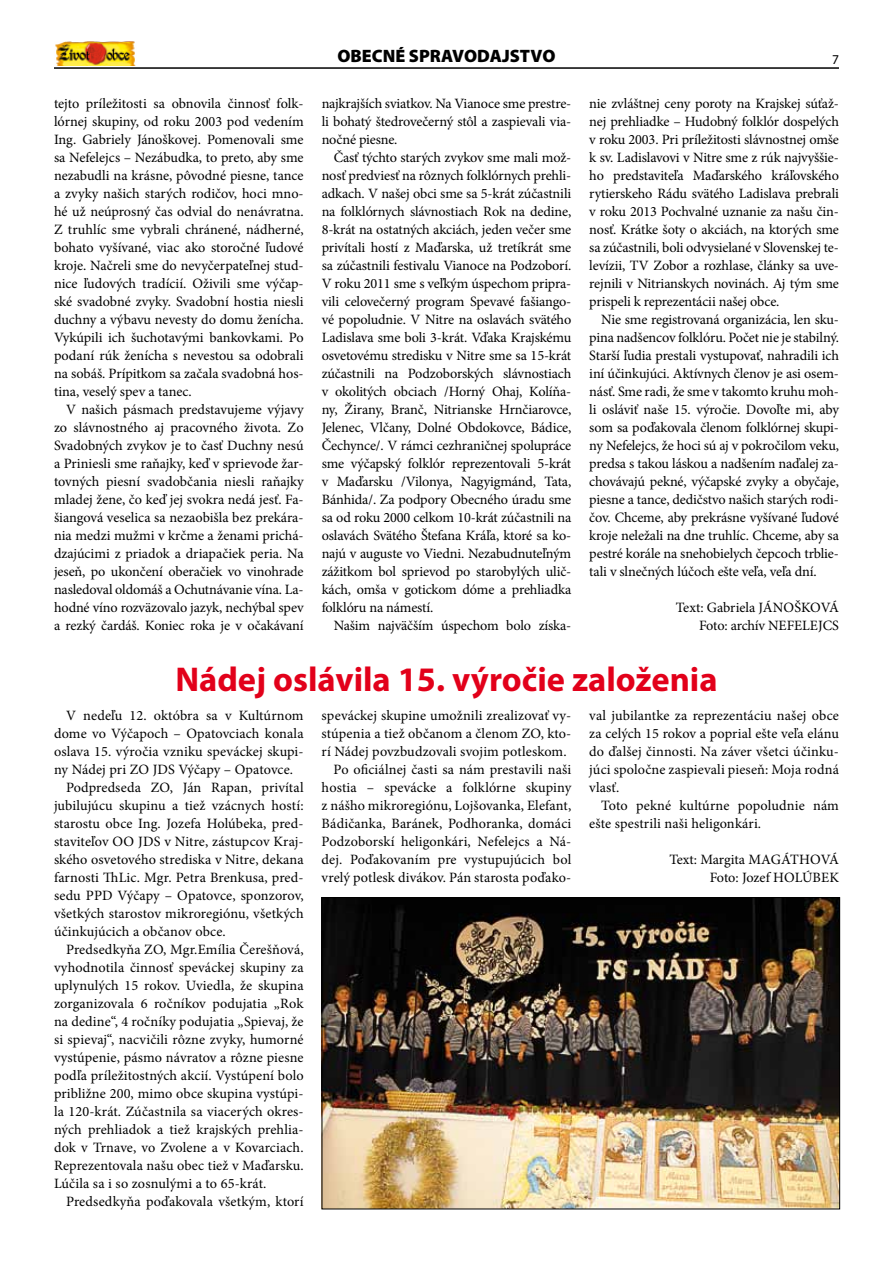
<style>
.page{position:relative;width:893px;height:1263px;background:#fff}
.page>*{position:absolute;margin:0;border:0;box-sizing:border-box;transform-origin:0 0}
.t1{font:700 34.5px "Myriad Pro";color:#e2001a}
.t2{font:900 18px "Myriad Pro";color:#000}
.t3{font:14.25px/18px "Minion Pro";letter-spacing:.005em;color:#000;text-align:justify}
.t4{font:13.5px "Myriad Pro";color:#000}
</style>
<div class="page">
<hr style="left:54px;top:67px;width:785px;height:2px;background:#000">
<img style="left:55px;top:41px;width:80px;height:24px">
<img style="left:324px;top:899px;width:514px;height:308px">
<div style="left:322px;top:897px;width:518px;height:312px;border:1px solid #000"></div>
<p class="t3" style="left:54px;top:95px;width:251px">tejto príležitosti sa obnovila činnosť folk&shy;lórnej skupiny, od roku 2003 pod vedením Ing. Gabriely Jánoškovej. Pomenovali sme sa Nefelejcs – Nezábudka, to preto, aby sme nezabudli na krásne, pôvodné piesne, tance a zvyky našich starých rodičov, hoci mno&shy;hé už neúprosný čas odvial do nenávratna.<br>Z truhlíc sme vybrali chránené, nádherné, bohato vyšívané, viac ako storočné ľudové kroje. Načreli sme do nevyčerpateľnej stud&shy;nice ľudových tradícií. Oživili sme výčap&shy;ské svadobné zvyky. Svadobní hostia niesli duchny a výbavu nevesty do domu ženícha.<br>Vykúpili ich šuchotavými bankovkami. Po podaní rúk ženícha s nevestou sa odobrali na sobáš. Prípitkom sa začala svadobná hos&shy;tina, veselý spev a tanec.</p>
<p class="t3" style="left:54px;top:400px;width:251px;text-indent:12px">V našich pásmach predstavujeme výjavy zo slávnostného aj pracovného života. Zo Svadobných zvykov je to časť Duchny nesú a Priniesli sme raňajky, keď v sprievode žar&shy;tovných piesní svadobčania niesli raňajky mladej žene, čo keď jej svokra nedá jesť. Fa&shy;šiangová veselica sa nezaobišla bez prekára&shy;nia medzi mužmi v krčme a ženami prichá&shy;dzajúcimi z priadok a driapačiek peria. Na jeseň, po ukončení oberačiek vo vinohrade nasledoval oldomáš a Ochutnávanie vína. La&shy;hodné víno rozväzovalo jazyk, nechýbal spev a rezký čardáš. Koniec roka je v očakávaní</p>
<p class="t2" style="left:337px;top:44px;width:220px">OBECNÉ SPRAVODAJSTVO</p>
<p class="t4" style="left:832px;top:51px;width:8px">7</p>
<p class="t3" style="left:322px;top:94px;width:251px">najkrajších sviatkov. Na Vianoce sme prestre&shy;li bohatý štedrovečerný stôl a zaspievali via&shy;nočné piesne.</p>
<p class="t3" style="left:322px;top:148px;width:251px;text-indent:12px">Časť týchto starých zvykov sme mali mož&shy;nosť predviesť na rôznych folklórnych prehli&shy;adkach. V našej obci sme sa 5-krát zúčastnili na folklórnych slávnostiach Rok na dedine, 8-krát na ostatných akciách, jeden večer sme privítali hostí z Maďarska, už tretíkrát sme sa zúčastnili festivalu Vianoce na Podzoborí.<br>V roku 2011 sme s veľkým úspechom pripra&shy;vili celovečerný program Spevavé fašiango&shy;vé popoludnie. V Nitre na oslavách svätého Ladislava sme boli 3-krát. Vďaka Krajskému osvetovému stredisku v Nitre sme sa 15-krát zúčastnili na Podzoborských slávnostiach v okolitých obciach /Horný Ohaj, Kolíňa&shy;ny, Žirany, Branč, Nitrianske Hrnčiarovce, Jelenec, Vlčany, Dolné Obdokovce, Bádice, Čechynce/. V rámci cezhraničnej spolupráce sme výčapský folklór reprezentovali 5-krát v Maďarsku /Vilonya, Nagyigmánd, Tata, Bánhida/. Za podpory Obecného úradu sme sa od roku 2000 celkom 10-krát zúčastnili na oslavách Svätého Štefana Kráľa, ktoré sa ko&shy;najú v auguste vo Viedni. Nezabudnuteľným zážitkom bol sprievod po starobylých ulič&shy;kách, omša v gotickom dóme a prehliadka folklóru na námestí.</p>
<p class="t3" style="left:334px;top:616px;width:239px">Našim najväčším úspechom bolo získa-</p>
<p class="t3" style="left:589px;top:94px;width:251px">nie zvláštnej ceny poroty na Krajskej súťaž&shy;nej prehliadke – Hudobný folklór dospelých v roku 2003. Pri príležitosti slávnostnej omše k sv. Ladislavovi v Nitre sme z rúk najvyššie&shy;ho predstaviteľa Maďarského kráľovského rytierskeho Rádu svätého Ladislava prebrali v roku 2013 Pochvalné uznanie za našu čin&shy;nosť. Krátke šoty o akciách, na ktorých sme sa zúčastnili, boli odvysielané v Slovenskej te&shy;levízii, TV Zobor a rozhlase, články sa uve&shy;rejnili v Nitrianskych novinách. Aj tým sme prispeli k reprezentácii našej obce.</p>
<p class="t3" style="left:589px;top:310px;width:251px;text-indent:12px">Nie sme registrovaná organizácia, len sku&shy;pina nadšencov folklóru. Počet nie je stabilný.<br>Starší ľudia prestali vystupovať, nahradili ich iní účinkujúci. Aktívnych členov je asi osem&shy;násť. Sme radi, že sme v takomto kruhu moh&shy;li osláviť naše 15. výročie. Dovoľte mi, aby som sa poďakovala členom folklórnej skupi&shy;ny Nefelejcs, že hoci sú aj v pokročilom veku, predsa s takou láskou a nadšením naďalej za&shy;chovávajú pekné, výčapské zvyky a obyčaje, piesne a tance, dedičstvo našich starých rodi&shy;čov. Chceme, aby prekrásne vyšívané ľudové kroje neležali na dne truhlíc. Chceme, aby sa pestré korále na snehobielych čepcoch trblie&shy;tali v slnečných lúčoch ešte veľa, veľa dní.</p>
<p class="t3" style="left:699px;top:598px;width:141px;text-indent:-23px">Text: Gabriela Jánošková<br>Foto: archív Nefelejcs</p>
<h1 class="t1" style="left:175px;top:657px;width:544px">Nádej oslávila 15. výročie založenia</h1>
<p class="t3" style="left:66px;top:706px;width:239px">V nedeľu 12. októbra sa v Kultúrnom</p>
<p class="t3" style="left:54px;top:724px;width:251px">dome vo Výčapoch – Opatovciach konala</p>
<p class="t3" style="left:54px;top:742px;width:251px">oslava 15. výročia vzniku speváckej skupi-</p>
<p class="t3" style="left:54px;top:760px;width:241px">ny Nádej pri ZO JDS Výčapy – Opatovce.</p>
<p class="t3" style="left:66px;top:778px;width:239px">Podpredseda ZO, Ján Rapan, privítal</p>
<p class="t3" style="left:54px;top:796px;width:251px">jubilujúcu skupinu a tiež vzácnych hostí:</p>
<p class="t3" style="left:54px;top:814px;width:251px">starostu obce Ing. Jozefa Holúbeka, pred-</p>
<p class="t3" style="left:54px;top:832px;width:251px">staviteľov OO JDS v Nitre, zástupcov Kraj-</p>
<p class="t3" style="left:54px;top:850px;width:251px">ského osvetového strediska v Nitre, dekana</p>
<p class="t3" style="left:54px;top:868px;width:251px">farnosti ThLic. Mgr. Petra Brenkusa, pred-</p>
<p class="t3" style="left:54px;top:886px;width:251px">sedu PPD Výčapy – Opatovce, sponzorov,</p>
<p class="t3" style="left:54px;top:904px;width:251px">všetkých starostov mikroregiónu, všetkých</p>
<p class="t3" style="left:54px;top:922px;width:173px">účinkujúcich a občanov obce.</p>
<p class="t3" style="left:66px;top:940px;width:239px">Predsedkyňa ZO, Mgr.Emília Čerešňová,</p>
<p class="t3" style="left:54px;top:958px;width:251px">vyhodnotila činnosť speváckej skupiny za</p>
<p class="t3" style="left:54px;top:976px;width:251px">uplynulých 15 rokov. Uviedla, že skupina</p>
<p class="t3" style="left:54px;top:994px;width:251px">zorganizovala 6 ročníkov podujatia „Rok</p>
<p class="t3" style="left:54px;top:1012px;width:251px">na dedine“, 4 ročníky podujatia „Spievaj, že</p>
<p class="t3" style="left:54px;top:1030px;width:251px">si spievaj“, nacvičili rôzne zvyky, humorné</p>
<p class="t3" style="left:54px;top:1048px;width:251px">vystúpenie, pásmo návratov a rôzne piesne</p>
<p class="t3" style="left:54px;top:1066px;width:251px">podľa príležitostných akcií. Vystúpení bolo</p>
<p class="t3" style="left:54px;top:1084px;width:251px">približne 200, mimo obce skupina vystúpi-</p>
<p class="t3" style="left:54px;top:1102px;width:251px">la 120-krát. Zúčastnila sa viacerých okres-</p>
<p class="t3" style="left:54px;top:1120px;width:251px">ných prehliadok a tiež krajských prehlia-</p>
<p class="t3" style="left:54px;top:1138px;width:251px">dok v Trnave, vo Zvolene a v Kovarciach.</p>
<p class="t3" style="left:54px;top:1156px;width:251px">Reprezentovala našu obec tiež v Maďarsku.</p>
<p class="t3" style="left:54px;top:1174px;width:214px">Lúčila sa i so zosnulými a to 65-krát.</p>
<p class="t3" style="left:66px;top:1192px;width:239px">Predsedkyňa poďakovala všetkým, ktorí</p>
<p class="t3" style="left:322px;top:706px;width:251px">speváckej skupine umožnili zrealizovať vy-</p>
<p class="t3" style="left:322px;top:724px;width:251px">stúpenia a tiež občanom a členom ZO, kto-</p>
<p class="t3" style="left:322px;top:742px;width:247px">rí Nádej povzbudzovali svojim potleskom.</p>
<p class="t3" style="left:334px;top:760px;width:239px">Po oficiálnej časti sa nám prestavili naši</p>
<p class="t3" style="left:322px;top:778px;width:251px">hostia – spevácke a folklórne skupiny</p>
<p class="t3" style="left:322px;top:796px;width:251px">z nášho mikroregiónu, Lojšovanka, Elefant,</p>
<p class="t3" style="left:322px;top:814px;width:251px">Bádičanka, Baránek, Podhoranka, domáci</p>
<p class="t3" style="left:322px;top:832px;width:251px">Podzoborskí heligonkári, Nefelejcs a Ná-</p>
<p class="t3" style="left:322px;top:850px;width:251px">dej. Poďakovaním pre vystupujúcich bol</p>
<p class="t3" style="left:322px;top:868px;width:251px">vrelý potlesk divákov. Pán starosta poďako-</p>
<p class="t3" style="left:589px;top:706px;width:251px">val jubilantke za reprezentáciu našej obce za celých 15 rokov a poprial ešte veľa elánu do ďalšej činnosti. Na záver všetci účinku&shy;júci spoločne zaspievali pieseň: Moja rodná vlasť.</p>
<p class="t3" style="left:589px;top:796px;width:251px;text-indent:12px">Toto pekné kultúrne popoludnie nám ešte spestrili naši heligonkári.</p>
<p class="t3" style="left:710px;top:850px;width:131px;text-indent:-40px">Text: Margita Magáth ová<br>Foto: Jozef Holúbek</p>
</div>
